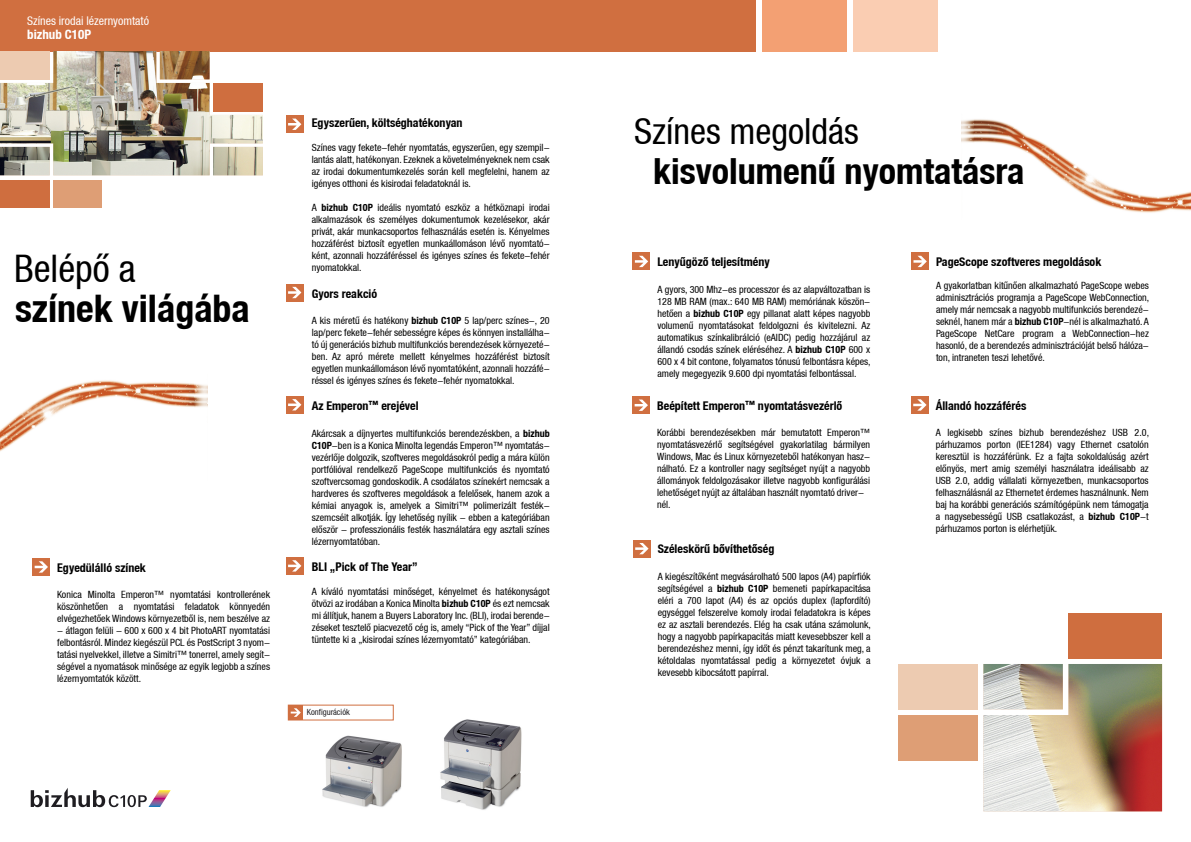
<style>
.page{position:relative;width:1191px;height:842px;background:#fff}
.page>*{position:absolute;margin:0;border:0;box-sizing:border-box;transform-origin:0 0}
.t1{font:700 condensed 38px/40px "Helvetica KM";color:#000}
.t2{font:700 condensed 36px/40px "Helvetica KM";color:#000}
.t3{font:700 condensed 13px "Helvetica KM";color:#fff}
.t4{font:700 condensed 12px "Helvetica KM";color:#000}
.t5{font:condensed 12px "Helvetica KM";color:#fff}
.t6{font:condensed 10px/12px "Helvetica KM";color:#000;text-align:justify}
.t7{font:condensed 8.5px "Helvetica KM";color:#1f1d21}
.s1{font-weight:400}
.s2{font-weight:700}
</style>
<div class="page">
<div style="left:288px;top:705px;width:15px;height:15px;background:#d06f40"></div>
<svg style="left:291px;top:708px;width:10px;height:9px"></svg>
<div style="left:0;top:0;width:755px;height:51px;background:#d06f40"></div>
<div style="left:33px;top:558px;width:17px;height:17px;background:#d06f40"></div>
<svg style="left:35px;top:561px;width:13px;height:12px"></svg>
<div style="left:286px;top:557px;width:17px;height:17px;background:#d06f40"></div>
<svg style="left:288px;top:560px;width:13px;height:11px"></svg>
<div style="left:286px;top:396px;width:17px;height:17px;background:#d06f40"></div>
<svg style="left:288px;top:399px;width:13px;height:11px"></svg>
<div style="left:853px;top:0;width:85px;height:51px;background:#facdb2"></div>
<div style="left:761px;top:0;width:85px;height:51px;background:#f3a073"></div>
<div style="left:286px;top:116px;width:17px;height:17px;background:#d06f40"></div>
<svg style="left:288px;top:119px;width:13px;height:11px"></svg>
<div style="left:286px;top:284px;width:17px;height:17px;background:#d06f40"></div>
<svg style="left:288px;top:287px;width:13px;height:11px"></svg>
<img style="left:0;top:51px;width:263px;height:124px">
<div style="left:0;top:180px;width:50px;height:28px;background:#cf6e3f"></div>
<div style="left:53px;top:180px;width:49px;height:28px;background:#de9e75"></div>
<svg style="left:31px;top:788px;width:140px;height:19px"></svg>
<img style="left:440px;top:719px;width:82px;height:91px">
<img style="left:322px;top:735px;width:80px;height:72px">
<img style="left:0;top:380px;width:194px;height:72px">
<img style="left:207px;top:385px;width:1px;height:22px">
<img style="left:194px;top:383px;width:13px;height:24px">
<img style="left:973px;top:119px;width:218px;height:94px">
<img style="left:961px;top:119px;width:12px;height:24px">
<div style="left:898px;top:664px;width:79px;height:45px;background:#edcbb1"></div>
<div style="left:898px;top:715px;width:79px;height:45px;background:#de9e75"></div>
<div style="left:1068px;top:613px;width:94px;height:45px;background:#cf6e3f"></div>
<img style="left:983px;top:664px;width:179px;height:147px">
<div style="left:633px;top:253px;width:17px;height:17px;background:#d06f40"></div>
<svg style="left:635px;top:256px;width:13px;height:11px"></svg>
<div style="left:911px;top:253px;width:17px;height:17px;background:#d06f40"></div>
<svg style="left:913px;top:256px;width:13px;height:11px"></svg>
<div style="left:632px;top:397px;width:17px;height:17px;background:#d06f40"></div>
<svg style="left:634px;top:399px;width:14px;height:12px"></svg>
<div style="left:911px;top:396px;width:17px;height:17px;background:#d06f40"></div>
<svg style="left:913px;top:399px;width:13px;height:12px"></svg>
<div style="left:633px;top:540px;width:17px;height:17px;background:#d06f40"></div>
<svg style="left:635px;top:543px;width:13px;height:11px"></svg>
<p class="t5" style="left:27px;top:14px;width:123px">Színes irodai lézernyomtató</p>
<p class="t3" style="left:27px;top:27px;width:65px">bizhub C10P</p>
<p class="t1" style="left:14px;top:248px;width:237px"><span class="s1">Belépő a<br></span>színek világába</p>
<p class="t4" style="left:57px;top:560px;width:90px">Egyedülálló színek</p>
<p class="t6" style="left:57px;top:588px;width:214px">Konica Minolta Emperon™ nyomtatási kontrollerének köszönhetően a nyomtatási feladatok könnyedén elvégezhetőek Windows környezetből is, nem beszélve az</p>
<p class="t6" style="left:57px;top:624px;width:214px">- átlagon felüli - 600 x 600 x 4 bit PhotoART nyomtatási felbontásról. Mindez kiegészül PCL és PostScript 3 nyom&shy;tatási nyelvekkel, illetve a Simitri™ tonerrel, amely segít&shy;ségével a nyomatások minősége az egyik legjobb a színes lézernyomtatók között.</p>
<p class="t4" style="left:312px;top:116px;width:152px">Egyszerűen, költséghatékonyan</p>
<p class="t6" style="left:312px;top:142px;width:239px">Színes vagy fekete-fehér nyomtatás, egyszerűen, egy szempil&shy;lantás alatt, hatékonyan. Ezeknek a követelményeknek nem csak az irodai dokumentumkezelés során kell megfelelni, hanem az igényes otthoni és kisirodai feladatoknál is.</p>
<p class="t6" style="left:312px;top:202px;width:239px">A <span class="s2">bizhub C10P</span> ideális nyomtató eszköz a hétköznapi irodai alkalmazások és személyes dokumentumok kezelésekor, akár privát, akár munkacsoportos felhasználás esetén is. Kényelmes hozzáférést biztosít egyetlen munkaállomáson lévő nyomtató&shy;ként, azonnali hozzáféréssel és igényes színes és fekete-fehér nyomatokkal.</p>
<p class="t4" style="left:312px;top:286px;width:67px">Gyors reakció</p>
<p class="t6" style="left:312px;top:314px;width:239px">A kis méretű és hatékony <span class="s2">bizhub C10P</span> 5 lap/perc színes-, 20 lap/perc fekete-fehér sebességre képes és könnyen installálha&shy;tó új generációs bizhub multifunkciós berendezések környezeté&shy;ben. Az apró mérete mellett kényelmes hozzáférést biztosít egyetlen munkaállomáson lévő nyomtatóként, azonnali hozzáfé&shy;réssel és igényes színes és fekete-fehér nyomatokkal.</p>
<p class="t4" style="left:312px;top:399px;width:108px">Az Emperon<sup>™</sup> erejével</p>
<p class="t6" style="left:312px;top:427px;width:239px">Akárcsak a díjnyertes multifunkciós berendezéskben, a <span class="s2">bizhub C10P</span>-ben is a Konica Minolta legendás Emperon™ nyomtatás&shy;vezérlője dolgozik, szoftveres megoldásokról pedig a mára külön portfólióval rendelkező PageScope multifunkciós és nyomtató szoftvercsomag gondoskodik. A csodálatos színekért nemcsak a hardveres és szoftveres megoldások a felelősek, hanem azok a kémiai anyagok is, amelyek a Simitri™ polimerizált festék&shy;szemcséit alkotják. Így lehetőség nyílik - ebben a kategóriában először - professzionális festék használatára egy asztali színes lézernyomtatóban.</p>
<p class="t4" style="left:312px;top:560px;width:107px">BLI „Pick of The Year”</p>
<p class="t6" style="left:312px;top:586px;width:239px">A kíváló nyomtatási minőséget, kényelmet és hatékonyságot ötvözi az irodában a Konica Minolta <span class="s2">bizhub C10P</span> és ezt nemcsak mi állítjuk, hanem a Buyers Laboratory Inc. (BLI), irodai berende&shy;zéseket tesztelő piacvezető cég is, amely “Pick of the Year” díjjal tüntette ki a „kisirodai színes lézernyomtató” kategóriában.</p>
<p class="t7" style="left:307px;top:707px;width:44px">Konfigurációk</p>
<p class="t2" style="left:653px;top:111px;width:373px;text-indent:-19px"><span class="s1">Színes megoldás </span>kisvolumenű nyomtatásra</p>
<p class="t4" style="left:657px;top:255px;width:114px">Lenyűgöző teljesítmény</p>
<p class="t6" style="left:657px;top:283px;width:215px">A gyors, 300 Mhz-es processzor és az alapváltozatban is 128 MB RAM (max.: 640 MB RAM) memóriának köszön&shy;hetően a <span class="s2">bizhub C10P</span> egy pillanat alatt képes nagyobb volumenű nyomtatásokat feldolgozni és kivitelezni. Az automatikus színkalibrálció (eAIDC) pedig hozzájárul az állandó csodás színek eléréséhez. A <span class="s2">bizhub C10P</span> 600 x 600 x 4 bit contone, folyamatos tónusú felbontásra képes, amely megegyezik 9.600 dpi nyomtatási felbontással.</p>
<p class="t4" style="left:657px;top:398px;width:187px">Beépített Emperon<sup>™</sup> nyomtatásvezérlő</p>
<p class="t6" style="left:657px;top:427px;width:214px;text-align:left">Korábbi berendezésekben már bemutatott Emperon™ nyomtatásvezérlő segítségével gyakorlatilag bármilyen Windows, Mac és Linux környezeteből hatékonyan hasz&shy;nálható. Ez a kontroller nagy segítséget nyújt a nagyobb állományok feldolgozásakor illetve nagyobb konfigurálási lehetőséget nyújt az általában használt nyomtató driver&shy;nél.</p>
<p class="t4" style="left:657px;top:542px;width:118px">Széleskörű bővíthetőség</p>
<p class="t6" style="left:657px;top:570px;width:215px">A kiegészítőként megvásárolható 500 lapos (A4) papírfiók segítségével a <span class="s2">bizhub C10P</span> bemeneti papírkapacitása eléri a 700 lapot (A4) és az opciós duplex (lapfordító) egységgel felszerelve komoly irodai feladatokra is képes ez az asztali berendezés. Elég ha csak utána számolunk, hogy a nagyobb papírkapacitás miatt kevesebbszer kell a berendezéshez menni, így időt és pénzt takarítunk meg, a kétoldalas nyomtatással pedig a környezetet óvjuk a kevesebb kibocsátott papírral.</p>
<p class="t4" style="left:936px;top:255px;width:167px">PageScope szoftveres megoldások</p>
<p class="t6" style="left:936px;top:279px;width:215px">A gyakorlatban kitűnően alkalmazható PageScope webes adminisztrációs programja a PageScope WebConnection, amely már nemcsak a nagyobb multifunkciós berendezé&shy;seknél, hanem már a <span class="s2">bizhub C10P</span>-nél is alkalmazható. A PageScope NetCare program a WebConnection-hez hasonló, de a berendezés adminisztrációját belső hálóza&shy;ton, intraneten teszi lehetővé.</p>
<p class="t4" style="left:935px;top:398px;width:92px">Állandó hozzáférés</p>
<p class="t6" style="left:935px;top:426px;width:215px">A legkisebb színes bizhub berendezéshez USB 2.0, párhuzamos porton (IEE1284) vagy Ethernet csatolón keresztül is hozzáférünk. Ez a fajta sokoldalúság azért előnyös, mert amig személyi használatra ideálisabb az USB 2.0, addig vállalati környezetben, munkacsoportos felhasználásnál az Ethernetet érdemes használnunk. Nem baj ha korábbi generációs számítógépünk nem támogatja a nagysebességű USB csatlakozást, a <span class="s2">bizhub C10P</span>-t párhuzamos porton is elérhetjük.</p>
</div>
